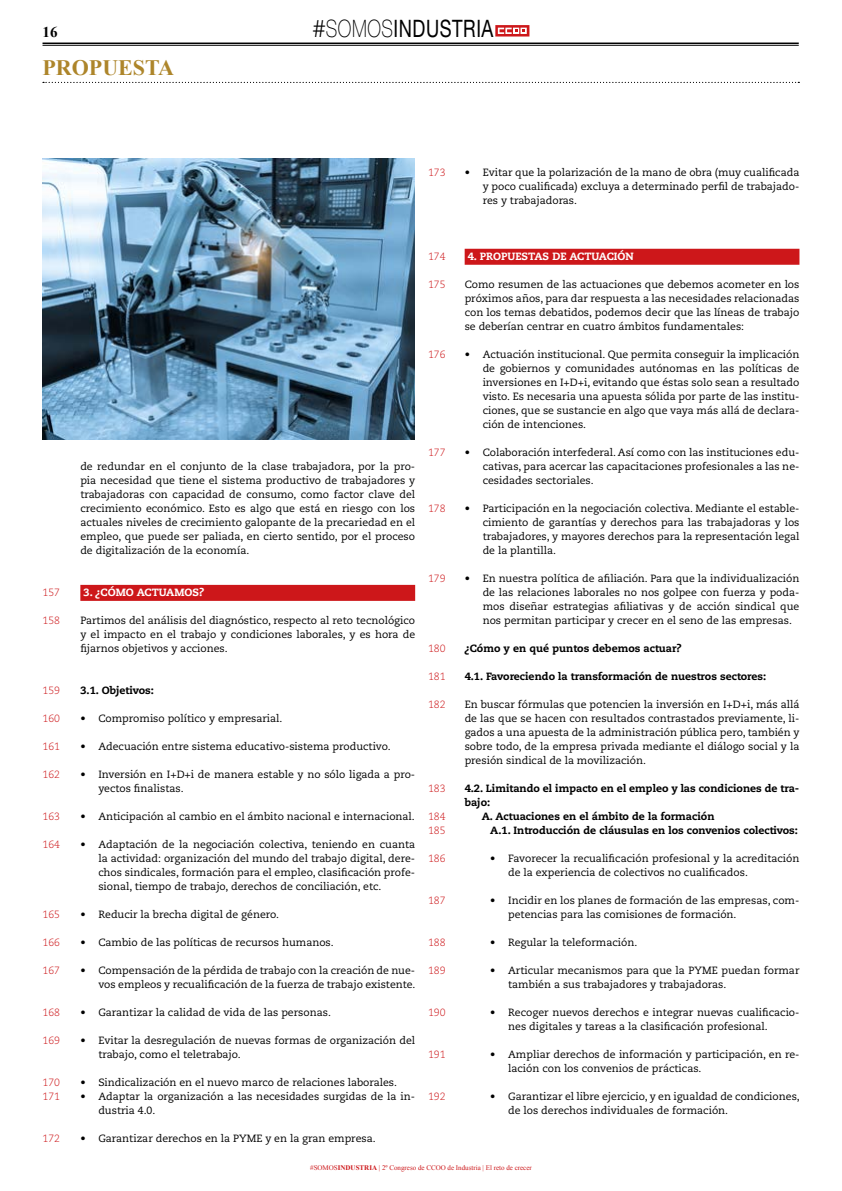
<style>
.page{position:relative;width:842px;height:1191px;background:#fff}
.page>*{position:absolute;margin:0;border:0;box-sizing:border-box;transform-origin:0 0}
.t1{font:24.1px "Helvetica Neue";letter-spacing:.03em;color:#000;scale:.76 1}
.t2{font:700 22px "Times New Roman";color:#ad852a}
.t3{font:700 15px "Times New Roman";color:#000}
.t4{font:10.5px/14px "Caecilia";color:#000;text-align:justify}
.t5{font:10.5px/14px "Caecilia";color:#010202;text-align:justify}
.t6{font:800 10.5px "Caecilia";color:#000}
.t7{font:300 10.5px/14px "Caecilia";color:#cd171a}
.t8{font:800 10.5px "Caecilia";color:#fff}
.t9{font:7px "Times New Roman";color:#cd171a}
.s1{font-family:"Caecilia";font-weight:300}
.s2{font-weight:100}
.s3{font-weight:700}
</style>
<div class="page">
<svg style="left:495px;top:25px;width:34px;height:12px"></svg>
<hr style="left:43px;top:43px;width:756px;height:1px;background:#000">
<hr style="left:43px;top:45px;width:756px;height:1px;background:#000">
<svg style="left:43px;top:82px;width:756px;height:1px"></svg>
<div style="left:80px;top:585px;width:335px;height:16px;background:#cd171a"></div>
<div style="left:465px;top:249px;width:334px;height:16px;background:#cd171a"></div>
<img style="left:43px;top:159px;width:371px;height:281px">
<h3 class="t3" style="left:43px;top:22px;width:16px">16</h3>
<h2 class="t2" style="left:43px;top:52px;width:133px">PROPUESTA</h2>
<h1 class="t1" style="left:313px;top:14px;width:240px"><span class="s1">#</span><span class="s2">SOMOS</span>INDUSTRIA</h1>
<p class="t7" style="left:428px;top:166px;width:19px">173</p>
<p class="t4" style="left:483px;top:166px;width:318px;text-indent:-18px">• Evitar que la polarización de la mano de obra (muy cualificada y poco cualificada) excluya a determinado perfil de trabajado&shy;res y trabajadoras.</p>
<p class="t7" style="left:43px;top:586px;width:19px">157</p>
<p class="t7" style="left:43px;top:614px;width:19px">158</p>
<p class="t7" style="left:43px;top:684px;width:19px">159</p>
<p class="t7" style="left:43px;top:712px;width:19px">160</p>
<p class="t7" style="left:43px;top:740px;width:19px">161</p>
<p class="t7" style="left:43px;top:768px;width:19px">162</p>
<p class="t7" style="left:43px;top:810px;width:19px">163</p>
<p class="t7" style="left:43px;top:838px;width:19px">164</p>
<p class="t7" style="left:43px;top:908px;width:19px">165</p>
<p class="t7" style="left:43px;top:936px;width:19px">166</p>
<p class="t7" style="left:43px;top:964px;width:19px">167</p>
<p class="t7" style="left:43px;top:1006px;width:19px">168</p>
<p class="t7" style="left:43px;top:1034px;width:19px">169</p>
<p class="t7" style="left:43px;top:1076px;width:19px">170<br>171</p>
<p class="t7" style="left:43px;top:1132px;width:19px">172</p>
<p class="t7" style="left:428px;top:250px;width:19px">174</p>
<p class="t7" style="left:428px;top:278px;width:19px">175</p>
<p class="t7" style="left:428px;top:348px;width:19px">176</p>
<p class="t5" style="left:80px;top:460px;width:336px">de redundar en el conjunto de la clase trabajadora, por la pro&shy;pia necesidad que tiene el sistema productivo de trabajadores y trabajadoras con capacidad de consumo, como factor clave del crecimiento económico. Esto es algo que está en riesgo con los actuales niveles de crecimiento galopante de la precariedad en el empleo, que puede ser paliada, en cierto sentido, por el proceso de digitalización de la economía.</p>
<p class="t8" style="left:83px;top:586px;width:122px">3. ¿CÓMO ACTUAMOS?</p>
<p class="t4" style="left:80px;top:614px;width:336px">Partimos del análisis del diagnóstico, respecto al reto tecnológico y el impacto en el trabajo y condiciones laborales, y es hora de fijarnos objetivos y acciones.</p>
<p class="t6" style="left:80px;top:684px;width:75px">3.1. Objetivos:</p>
<p class="t4" style="left:80px;top:712px;width:204px">• Compromiso político y empresarial.</p>
<p class="t4" style="left:80px;top:740px;width:312px">• Adecuación entre sistema educativo-sistema productivo.</p>
<p class="t4" style="left:98px;top:768px;width:318px;text-indent:-18px">• Inversión en I+D+i de manera estable y no sólo ligada a pro&shy;yectos finalistas.</p>
<p class="t4" style="left:80px;top:810px;width:336px">• Anticipación al cambio en el ámbito nacional e internacional.</p>
<p class="t4" style="left:98px;top:838px;width:318px;text-indent:-18px">• Adaptación de la negociación colectiva, teniendo en cuanta la actividad: organización del mundo del trabajo digital, dere&shy;chos sindicales, formación para el empleo, clasificación profe&shy;sional, tiempo de trabajo, derechos de conciliación, etc.</p>
<p class="t4" style="left:80px;top:908px;width:200px">• Reducir la brecha digital de género.</p>
<p class="t4" style="left:80px;top:936px;width:255px">• Cambio de las políticas de recursos humanos.</p>
<p class="t4" style="left:80px;top:964px;width:337px;text-align:right">• Compensación de la pérdida de trabajo con la creación de nue&shy;vos empleos y recualificación de la fuerza de trabajo existente.</p>
<p class="t4" style="left:80px;top:1006px;width:252px">• Garantizar la calidad de vida de las personas.</p>
<p class="t4" style="left:98px;top:1034px;width:318px;text-indent:-18px">• Evitar la desregulación de nuevas formas de organización del trabajo, como el teletrabajo.</p>
<p class="t4" style="left:80px;top:1076px;width:318px">• Sindicalización en el nuevo marco de relaciones laborales.</p>
<p class="t4" style="left:98px;top:1090px;width:318px;text-indent:-18px">• Adaptar la organización a las necesidades surgidas de la in&shy;dustria 4.0.</p>
<p class="t4" style="left:80px;top:1132px;width:297px">• Garantizar derechos en la PYME y en la gran empresa.</p>
<p class="t7" style="left:428px;top:446px;width:19px">177</p>
<p class="t7" style="left:428px;top:502px;width:19px">178</p>
<p class="t7" style="left:428px;top:572px;width:19px">179</p>
<p class="t7" style="left:428px;top:642px;width:19px">180</p>
<p class="t7" style="left:428px;top:670px;width:19px">181</p>
<p class="t7" style="left:428px;top:698px;width:19px">182</p>
<p class="t7" style="left:428px;top:782px;width:19px">183</p>
<p class="t7" style="left:428px;top:810px;width:19px">184<br>185</p>
<p class="t7" style="left:428px;top:852px;width:19px">186</p>
<p class="t7" style="left:428px;top:894px;width:19px">187</p>
<p class="t7" style="left:428px;top:936px;width:19px">188</p>
<p class="t7" style="left:428px;top:964px;width:19px">189</p>
<p class="t7" style="left:428px;top:1006px;width:19px">190</p>
<p class="t7" style="left:428px;top:1048px;width:19px">191</p>
<p class="t7" style="left:428px;top:1090px;width:19px">192</p>
<p class="t8" style="left:468px;top:250px;width:168px">4. PROPUESTAS DE ACTUACIÓN</p>
<p class="t4" style="left:465px;top:278px;width:336px">Como resumen de las actuaciones que debemos acometer en los próximos años, para dar respuesta a las necesidades relacionadas con los temas debatidos, podemos decir que las líneas de trabajo se deberían centrar en cuatro ámbitos fundamentales:</p>
<p class="t4" style="left:483px;top:348px;width:318px;text-indent:-18px">• Actuación institucional. Que permita conseguir la implicación de gobiernos y comunidades autónomas en las políticas de inversiones en I+D+i, evitando que éstas solo sean a resultado visto. Es necesaria una apuesta sólida por parte de las institu&shy;ciones, que se sustancie en algo que vaya más allá de declara&shy;ción de intenciones.</p>
<p class="t4" style="left:483px;top:446px;width:318px;text-indent:-18px">• Colaboración interfederal. Así como con las instituciones edu&shy;cativas, para acercar las capacitaciones profesionales a las ne&shy;cesidades sectoriales.</p>
<p class="t4" style="left:483px;top:502px;width:318px;text-indent:-18px">• Participación en la negociación colectiva. Mediante el estable&shy;cimiento de garantías y derechos para las trabajadoras y los trabajadores, y mayores derechos para la representación legal de la plantilla.</p>
<p class="t4" style="left:483px;top:572px;width:318px;text-indent:-18px">• En nuestra política de afiliación. Para que la individualización de las relaciones laborales no nos golpee con fuerza y poda&shy;mos diseñar estrategias afiliativas y de acción sindical que nos permitan participar y crecer en el seno de las empresas.</p>
<p class="t6" style="left:465px;top:642px;width:218px">¿Cómo y en qué puntos debemos actuar?</p>
<p class="t6" style="left:465px;top:670px;width:303px">4.1. Favoreciendo la transformación de nuestros sectores:</p>
<p class="t4" style="left:465px;top:698px;width:336px">En buscar fórmulas que potencien la inversión en I+D+i, más allá de las que se hacen con resultados contrastados previamente, li&shy;gados a una apuesta de la administración pública pero, también y sobre todo, de la empresa privada mediante el diálogo social y la presión sindical de la movilización.</p>
<p class="t6" style="left:465px;top:782px;width:336px">4.2. Limitando el impacto en el empleo y las condiciones de tra-</p>
<p class="t6" style="left:465px;top:796px;width:27px">bajo:</p>
<p class="t6" style="left:482px;top:810px;width:234px">A. Actuaciones en el ámbito de la formación</p>
<p class="t6" style="left:490px;top:824px;width:309px">A.1. Introducción de cláusulas en los convenios colectivos:</p>
<p class="t4" style="left:508px;top:851px;width:293px;text-indent:-18px">• Favorecer la recualificación profesional y la acreditación de la experiencia de colectivos no cualificados.</p>
<p class="t4" style="left:508px;top:893px;width:293px;text-indent:-18px">• Incidir en los planes de formación de las empresas, com&shy;petencias para las comisiones de formación.</p>
<p class="t4" style="left:490px;top:935px;width:149px">• Regular la teleformación.</p>
<p class="t4" style="left:508px;top:964px;width:293px;text-indent:-18px">• Articular mecanismos para que la PYME puedan formar también a sus trabajadores y trabajadoras.</p>
<p class="t4" style="left:508px;top:1006px;width:293px;text-indent:-18px">• Recoger nuevos derechos e integrar nuevas cualificacio&shy;nes digitales y tareas a la clasificación profesional.</p>
<p class="t4" style="left:508px;top:1048px;width:293px;text-indent:-18px">• Ampliar derechos de información y participación, en re&shy;lación con los convenios de prácticas.</p>
<p class="t4" style="left:508px;top:1090px;width:293px;text-indent:-18px">• Garantizar el libre ejercicio, y en igualdad de condiciones, de los derechos individuales de formación.</p>
<p class="t9" style="left:310px;top:1163px;width:223px">#SOMOS<span class="s3">INDUSTRIA</span> | 2º Congreso de CCOO de Industria | El reto de crecer</p>
</div>
